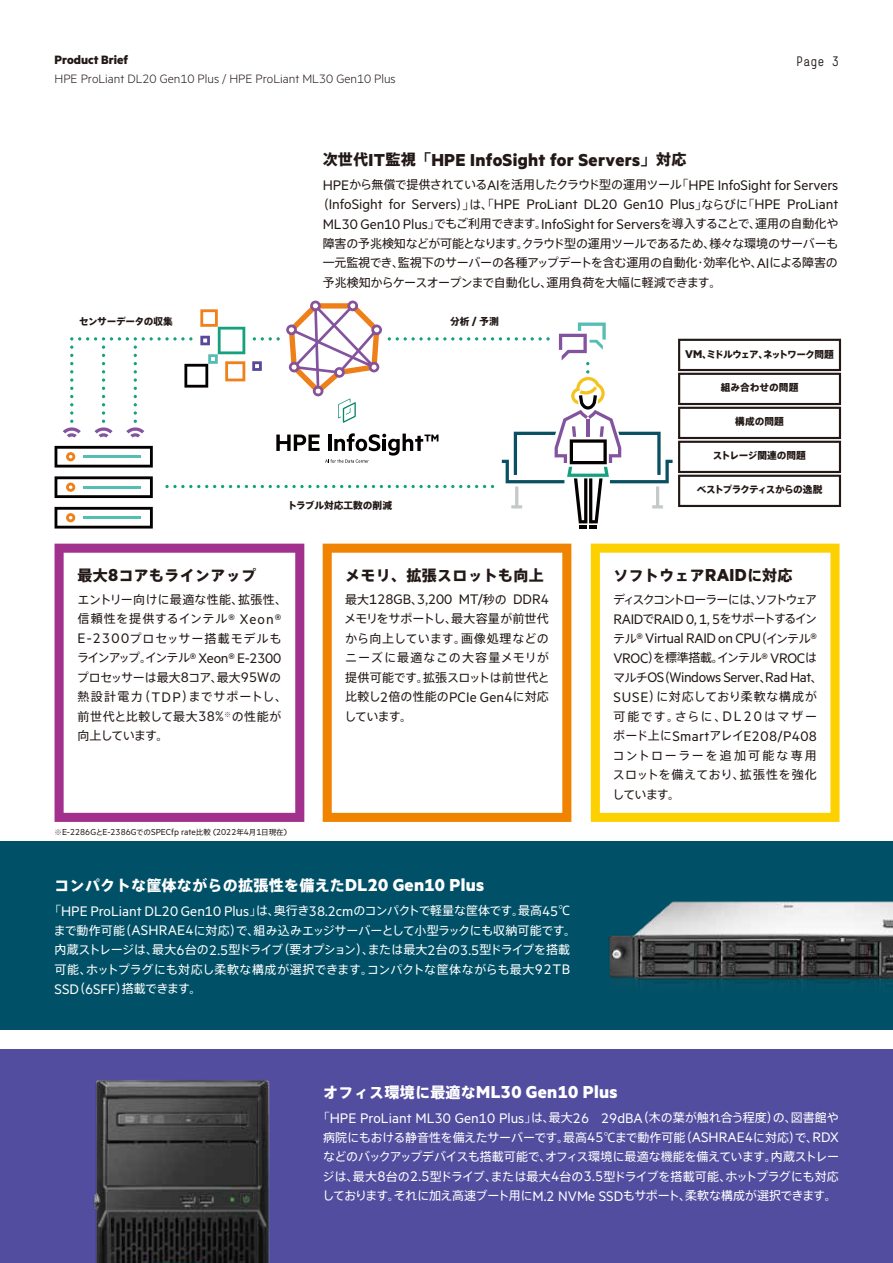
<style>
.page{position:relative;width:893px;height:1263px;background:#fff}
.page>*{position:absolute;margin:0;border:0;box-sizing:border-box;transform-origin:0 0}
.t1{font:700 19.5px "Metric HPE";letter-spacing:.015em;color:#221815}
.t2{font:700 19.5px "Metric HPE";letter-spacing:.015em;color:#fff}
.t3{font:15.6px/19.5px "Metric HPE";letter-spacing:-.005em;color:#221815;text-align:center}
.t4{font:15.6px "Metric HPE";color:#fff}
.t5{font:15.6px "Metric HPE";letter-spacing:-.025em;color:#221815}
.t6{font:15.6px "Metric HPE";letter-spacing:.025em;color:#221815}
.t7{font:800 15px "Axis Std";letter-spacing:.02em;color:#221815}
.t8{font:800 15px "Axis Std";letter-spacing:.02em;color:#fff}
.t9{font:300 13.65px "Metric HPE";color:#221815}
.t10{font:700 13.65px "Metric HPE";color:#221815}
.t11{font:13.5px "HPE Simple";color:#221815}
.t12{font:12px/19.5px "Axis Std";letter-spacing:-.02em;color:#fff}
.t13{font:12px/19.5px "Axis Std";letter-spacing:-.005em;color:#221815;text-align:justify}
.t14{font:12px "Axis Std";letter-spacing:-.045em;color:#221815}
.t15{font:12px/19.5px "Axis Std";letter-spacing:.035em;color:#221815}
.t16{font:12px/19.5px "Axis Std";letter-spacing:.07em;color:#221815}
.t17{font:12px "Axis Std";letter-spacing:-.03em;color:#221815}
.t18{font:12px "Axis Std";letter-spacing:-.145em;color:#221815}
.t19{font:9.75px "Metric HPE";color:#221815}
.t20{font:800 9.75px "Axis Std";letter-spacing:-.03em;color:#221815}
.t21{font:800 9.75px "Axis Std";color:#221815}
.t22{font:800 9.75px "Axis Std";letter-spacing:-.095em;color:#221815}
.t23{font:800 9.75px "Axis Std";letter-spacing:-.07em;color:#221815}
.t24{font:800 9.75px "Axis Std";letter-spacing:-.01em;color:#221815}
.s1{font-family:"Axis Std";font-weight:800;font-size:15px}
.s2{font-family:"Metric HPE";font-size:15.6px}
.s3{font-family:"Axis Std";font-size:12px}
.s4{font-family:"Metric HPE";font-weight:700;font-size:12.6px}
.s5{font-family:"Metric HPE";font-weight:700;font-size:19.5px}
.s6{font-family:"Axis Std";font-size:7.5px}
</style>
<div class="page">
<svg style="left:591px;top:544px;width:248px;height:278px"></svg>
<svg style="left:323px;top:544px;width:248px;height:278px"></svg>
<svg style="left:55px;top:544px;width:249px;height:278px"></svg>
<svg style="left:678px;top:339px;width:163px;height:168px"></svg>
<svg style="left:55px;top:301px;width:617px;height:227px"></svg>
<div style="left:0;top:1049px;width:893px;height:214px;background:#524d9e"></div>
<div style="left:0;top:841px;width:893px;height:188px;background:#005167"></div>
<img style="left:586px;top:901px;width:307px;height:129px">
<img style="left:93px;top:1080px;width:177px;height:183px">
<p class="t10" style="left:55px;top:51px;width:75px">Product Brief</p>
<p class="t11" style="left:796px;top:53px;width:44px">Page 3</p>
<p class="t9" style="left:55px;top:71px;width:343px">HPE ProLiant DL20 Gen10 Plus / HPE ProLiant ML30 Gen10 Plus</p>
<h3 class="t1" style="left:323px;top:148px;width:365px"><span class="s1">次世代</span>IT<span class="s1">監視「</span>HPE InfoSight for Servers<span class="s1">」対応</span></h3>
<p class="t14" style="left:323px;top:176px;width:517px"><span class="s2">HPE</span>から無償で提供されている<span class="s2">AI</span>を活用したクラウド型の運用ツール「<span class="s2">HPE InfoSight for Servers</span></p>
<p class="t3" style="left:317px;top:194px;width:523px"><span class="s3">（</span>InfoSight for Servers<span class="s3">）」は、「</span>HPE ProLiant DL20 Gen10 Plus<span class="s3">」ならびに「</span>HPE ProLiant<br>ML30 Gen10 Plus<span class="s3">」でもご利用できます。</span>InfoSight for Servers<span class="s3">を導入することで、運用の自動化や</span></p>
<p class="t13" style="left:323px;top:233px;width:517px">障害の予兆検知などが可能となります。クラウド型の運用ツールであるため、様々な環境のサーバーも一元監視でき、監視下のサーバーの各種アップデートを含む運用の自動化・効率化や、<span class="s2">AI</span>による障害の予兆検知からケースオープンまで自動化し、運用負荷を大幅に軽減できます。</p>
<p class="t20" style="left:79px;top:314px;width:95px">センサーデータの収集</p>
<p class="t20" style="left:450px;top:314px;width:50px">分析 <span class="s4">/</span> 予測</p>
<p class="t21" style="left:287px;top:497px;width:106px">トラブル対応工数の削減</p>
<p class="t7" style="left:78px;top:563px;width:180px">最大<span class="s5">8</span>コアもラインアップ</p>
<p class="t15" style="left:78px;top:588px;width:211px">エントリー向けに最適な性能、拡張性、信頼性を提供するインテル<span class="s2">® Xeon®<br>E-2300</span>プロセッサー搭載モデルも</p>
<p class="t3" style="left:77px;top:647px;width:206px"><span class="s3">ラインアップ。インテル</span>® Xeon® E-2300</p>
<p class="t13" style="left:77px;top:666px;width:212px;text-align:left">プロセッサーは最大<span class="s2">8</span>コア、最大<span class="s2">95W</span>の熱設計電力（<span class="s2">TDP</span>）までサポートし、前世代と比較して最大<span class="s2">38%</span><sup>※</sup>の性能が向上しています。</p>
<p class="t7" style="left:345px;top:563px;width:200px">メモリ、拡張スロットも向上</p>
<p class="t3" style="left:345px;top:589px;width:205px"><span class="s3">最大</span>128GB<span class="s3">、</span>3,200 MT/<span class="s3">秒の</span> DDR4</p>
<p class="t13" style="left:344px;top:608px;width:207px">メモリをサポートし、最大容量が前世代から向上しています。画像処理などのニーズに最適なこの大容量メモリが提供可能です。拡張スロットは前世代と比較し<span class="s2">2</span>倍の性能の<span class="s2">PCIe Gen4</span>に対応しています。</p>
<p class="t19" style="left:55px;top:826px;width:234px"><span class="s6">※</span>E-2286G<span class="s6">と</span>E-2386G<span class="s6">での</span>SPECfp rate<span class="s6">比較</span> (2022<span class="s6">年</span>4<span class="s6">月</span>1<span class="s6">日現在</span>)</p>
<p class="t8" style="left:55px;top:873px;width:431px">コンパクトな筐体ながらの拡張性を備えた<span class="s5">DL20 Gen10 Plus</span></p>
<p class="t4" style="left:49px;top:901px;width:522px"><span class="s3">「</span>HPE ProLiant DL20 Gen10 Plus<span class="s3">」は、奥行き</span>38.2cm<span class="s3">のコンパクトで軽量な筐体です。最高</span>45<span class="s3">℃</span></p>
<p class="t12" style="left:54px;top:919px;width:524px">まで動作可能（<span class="s2">ASHRAE4</span>に対応）で、組み込みエッジサーバーとして小型ラックにも収納可能です。内蔵ストレージは、最大<span class="s2">6</span>台の<span class="s2">2.5</span>型ドライブ（要オプション）、または最大<span class="s2">2</span>台の<span class="s2">3.5</span>型ドライブを搭載可能、ホットプラグにも対応し柔軟な構成が選択できます。コンパクトな筐体ながらも最大<span class="s2">92TB SSD</span>（<span class="s2">6SFF</span>）搭載できます。</p>
<p class="t22" style="left:685px;top:346px;width:150px"><span class="s4">VM</span>、ミドルウェア、ネットワーク問題</p>
<p class="t21" style="left:721px;top:380px;width:79px">組み合わせの問題</p>
<p class="t20" style="left:735px;top:414px;width:50px">構成の問題</p>
<p class="t24" style="left:713px;top:448px;width:94px">ストレージ関連の問題</p>
<p class="t23" style="left:697px;top:482px;width:127px">ベストプラクティスからの逸脱</p>
<p class="t7" style="left:613px;top:563px;width:181px">ソフトウェア<span class="s5">RAID</span>に対応</p>
<p class="t18" style="left:613px;top:590px;width:206px">ディスクコントローラーには、ソフトウェア</p>
<p class="t3" style="left:613px;top:608px;width:206px;text-align:left">RAID<span class="s3">で</span>RAID 0, 1, 5<span class="s3">をサポートするインテル</span>® Virtual RAID on CPU<span class="s3">（インテル</span>®</p>
<p class="t17" style="left:613px;top:649px;width:205px"><span class="s2">VROC</span>）を標準搭載。インテル<span class="s2">® VROC</span>は</p>
<p class="t5" style="left:613px;top:668px;width:211px"><span class="s3">マルチ</span>OS<span class="s3">（</span>Windows Server<span class="s3">、</span>Rad Hat<span class="s3">、</span></p>
<p class="t16" style="left:613px;top:686px;width:205px"><span class="s2">SUSE</span>）に対応しており柔軟な構成が可能です。さらに、<span class="s2">DL20</span>はマザー</p>
<p class="t6" style="left:613px;top:727px;width:205px"><span class="s3">ボード上に</span>Smart<span class="s3">アレイ</span>E208/P408</p>
<p class="t13" style="left:612px;top:744px;width:206px">コントローラーを追加可能な専用スロットを備えており、拡張性を強化しています。</p>
<p class="t2" style="left:323px;top:1080px;width:296px"><span class="s1">オフィス環境に最適な</span>ML30 Gen10 Plus</p>
<p class="t4" style="left:318px;top:1109px;width:522px"><span class="s3">「</span>HPE ProLiant ML30 Gen10 Plus<span class="s3">」は、最大</span>26 29dBA<span class="s3">（木の葉が触れ合う程度）の、図書館や</span></p>
<p class="t12" style="left:322px;top:1127px;width:518px;text-align:justify">病院にもおける静音性を備えたサーバーです。最高<span class="s2">45</span>℃まで動作可能（<span class="s2">ASHRAE4</span>に対応）で、<span class="s2">RDX</span>などのバックアップデバイスも搭載可能で、オフィス環境に最適な機能を備えています。内蔵ストレージは、最大<span class="s2">8</span>台の<span class="s2">2.5</span>型ドライブ、または最大<span class="s2">4</span>台の<span class="s2">3.5</span>型ドライブを搭載可能、ホットプラグにも対応しております。それに加え高速ブート用に<span class="s2">M.2 NVMe SSD</span>もサポート、柔軟な構成が選択できます。</p>
</div>
